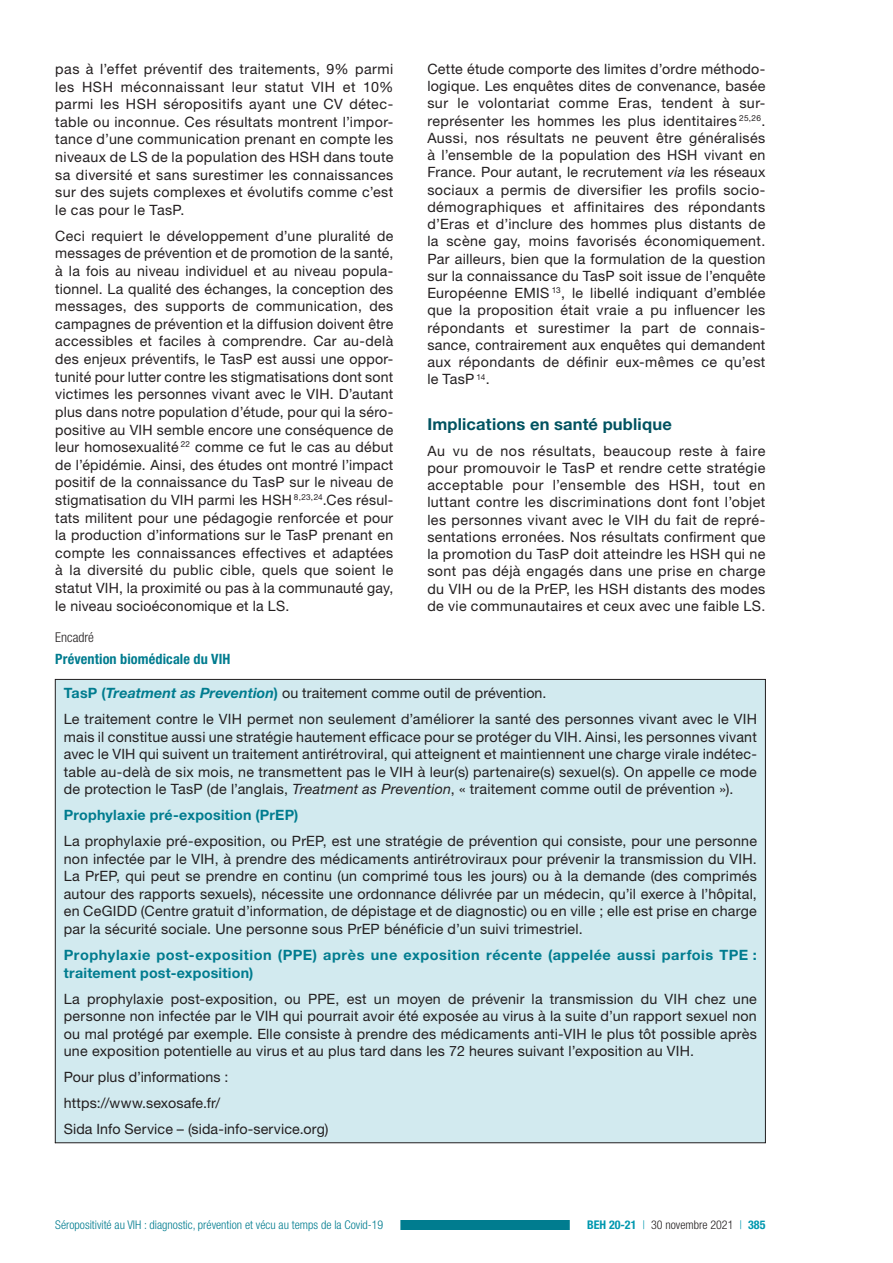
<style>
.page{position:relative;width:893px;height:1263px;background:#fff}
.page>*{position:absolute;margin:0;border:0;box-sizing:border-box;transform-origin:0 0}
.t1{font:700 16.5px "Helvetica Neue LT Std";letter-spacing:.01em;color:#005260}
.t2{font:14.25px/17.5px "Helvetica Neue LT Std";letter-spacing:.02em;color:#231f20;text-align:justify}
.t3{font:700 14.25px/17.5px "Helvetica Neue LT Std";letter-spacing:.03em;color:#007c8f}
.t4{font:700 condensed 14.25px "Helvetica Neue LT Std";letter-spacing:.01em;color:#007c8f}
.t5{font:300 condensed 13.5px "Helvetica Neue LT Std";color:#231f20}
.t6{font:300 condensed 12px "Helvetica Neue LT Std";color:#007c8f}
.t7{font:300 condensed 12px "Helvetica Neue LT Std";color:#231f20}
.s1{font-style:italic}
.s2{font-weight:700;color:#007c8f}
.s3{font-weight:700;font-style:italic;color:#007c8f}
.s4{font-weight:700;color:#0098af}
.s5{color:#0098af}
</style>
<div class="page">
<div style="left:55px;top:1220px;width:596px;height:10px;background:#007c8f"></div>
<div style="left:38px;top:1218px;width:362px;height:13px;background:#fff"></div>
<div style="left:570px;top:1219px;width:213px;height:12px;background:#fff"></div>
<div style="left:54px;top:679px;width:712px;height:464px;background:#d2eaef"></div>
<p class="t2" style="left:55px;top:60px;width:340px">pas à l’effet préventif des traitements, 9% parmi les HSH méconnaissant leur statut VIH et 10% parmi les HSH séropositifs ayant une CV détec&shy;table ou inconnue. Ces résultats montrent l’impor&shy;tance d’une communication prenant en compte les niveaux de LS de la population des HSH dans toute sa diversité et sans surestimer les connaissances sur des sujets complexes et évolutifs comme c’est le cas pour le TasP.</p>
<p class="t2" style="left:55px;top:227px;width:340px">Ceci requiert le développement d’une pluralité de messages de prévention et de promotion de la santé, à la fois au niveau individuel et au niveau popula&shy;tionnel. La qualité des échanges, la conception des messages, des supports de communication, des campagnes de prévention et la diffusion doivent être accessibles et faciles à comprendre. Car au-delà des enjeux préventifs, le TasP est aussi une oppor&shy;tunité pour lutter contre les stigmatisations dont sont victimes les personnes vivant avec le VIH. D’autant plus dans notre population d’étude, pour qui la séro&shy;positive au VIH semble encore une conséquence de leur homosexualité <sup>22</sup> comme ce fut le cas au début de l’épidémie. Ainsi, des études ont montré l’impact positif de la connaissance du TasP sur le niveau de stigmatisation du VIH parmi les HSH <sup>8,23,24</sup>.Ces résul&shy;tats militent pour une pédagogie renforcée et pour la production d’informations sur le TasP prenant en compte les connaissances effectives et adaptées à la diversité du public cible, quels que soient le statut VIH, la proximité ou pas à la communauté gay, le niveau socioéconomique et la LS.</p>
<p class="t2" style="left:427px;top:60px;width:340px;text-align:left">Cette étude comporte des limites d’ordre méthodo&shy;logique. Les enquêtes dites de convenance, basée sur le volontariat comme Eras, tendent à sur-- représenter les hommes les plus identitaires <sup>25,26</sup>.<br>Aussi, nos résultats ne peuvent être généralisés à l’ensemble de la population des HSH vivant en France. Pour autant, le recrutement <span class="s1">via</span> les réseaux sociaux a permis de diversifier les profils socio&shy;démographiques et affinitaires des répondants d’Eras et d’inclure des hommes plus distants de la scène gay, moins favorisés économiquement.<br>Par ailleurs, bien que la formulation de la question sur la connaissance du TasP soit issue de l’enquête Européenne EMIS <sup>13</sup>, le libellé indiquant d’emblée que la proposition était vraie a pu influencer les répondants et surestimer la part de connais&shy;sance, contrairement aux enquêtes qui demandent aux répondants de définir eux-mêmes ce qu’est le TasP <sup>14</sup>.</p>
<p class="t1" style="left:427px;top:414px;width:246px">Implications en santé publique</p>
<p class="t2" style="left:427px;top:442px;width:340px">Au vu de nos résultats, beaucoup reste à faire pour promouvoir le TasP et rendre cette stratégie acceptable pour l’ensemble des HSH, tout en luttant contre les discriminations dont font l’objet les personnes vivant avec le VIH du fait de repré&shy;sentations erronées. Nos résultats confirment que la promotion du TasP doit atteindre les HSH qui ne sont pas déjà engagés dans une prise en charge du VIH ou de la PrEP, les HSH distants des modes de vie communautaires et ceux avec une faible LS.</p>
<p class="t5" style="left:55px;top:630px;width:40px">Encadré</p>
<p class="t4" style="left:55px;top:650px;width:177px">Prévention biomédicale du VIH</p>
<p class="t2" style="left:64px;top:680px;width:695px;line-height:26.1px"><span class="s2">TasP (</span><span class="s3">Treatment as Prevention</span><span class="s2">)</span> ou traitement comme outil de prévention.<br>Le traitement contre le VIH permet non seulement d’améliorer la santé des personnes vivant avec le VIH</p>
<p class="t2" style="left:64px;top:728px;width:695px">mais il constitue aussi une stratégie hautement efficace pour se protéger du VIH. Ainsi, les personnes vivant avec le VIH qui suivent un traitement antirétroviral, qui atteignent et maintiennent une charge virale indétec&shy;table au-delà de six mois, ne transmettent pas le VIH à leur(s) partenaire(s) sexuel(s). On appelle ce mode de protection le TasP (de l’anglais, <span class="s1">Treatment as Prevention</span>, « traitement comme outil de prévention »).</p>
<p class="t3" style="left:64px;top:806px;width:236px">Prophylaxie pré-exposition (PrEP)</p>
<p class="t2" style="left:64px;top:832px;width:695px">La prophylaxie pré-exposition, ou PrEP, est une stratégie de prévention qui consiste, pour une personne non infectée par le VIH, à prendre des médicaments antirétroviraux pour prévenir la transmission du VIH.<br>La PrEP, qui peut se prendre en continu (un comprimé tous les jours) ou à la demande (des comprimés autour des rapports sexuels), nécessite une ordonnance délivrée par un médecin, qu’il exerce à l’hôpital, en CeGIDD (Centre gratuit d’information, de dépistage et de diagnostic) ou en ville ; elle est prise en charge par la sécurité sociale. Une personne sous PrEP bénéficie d’un suivi trimestriel.</p>
<p class="t3" style="left:64px;top:946px;width:695px">Prophylaxie post-exposition (PPE) après une exposition récente (appelée aussi parfois TPE : traitement post-exposition)</p>
<p class="t2" style="left:64px;top:989px;width:695px">La prophylaxie post-exposition, ou PPE, est un moyen de prévenir la transmission du VIH chez une personne non infectée par le VIH qui pourrait avoir été exposée au virus à la suite d’un rapport sexuel non ou mal protégé par exemple. Elle consiste à prendre des médicaments anti-VIH le plus tôt possible après une exposition potentielle au virus et au plus tard dans les 72 heures suivant l’exposition au VIH.</p>
<p class="t2" style="left:64px;top:1064px;width:266px;line-height:26.1px;text-align:left">Pour plus d’informations : https://www.sexosafe.fr/<br>Sida Info Service – (sida-info-service.org)</p>
<p class="t6" style="left:55px;top:1218px;width:330px">Séropositivité au VIH : diagnostic, prévention et vécu au temps de la Covid-19</p>
<p class="t7" style="left:587px;top:1218px;width:180px"><span class="s4">BEH 20-21</span> <span class="s5">|</span> 30 novembre 2021 <span class="s5">|</span> <span class="s4">385</span></p>
</div>
